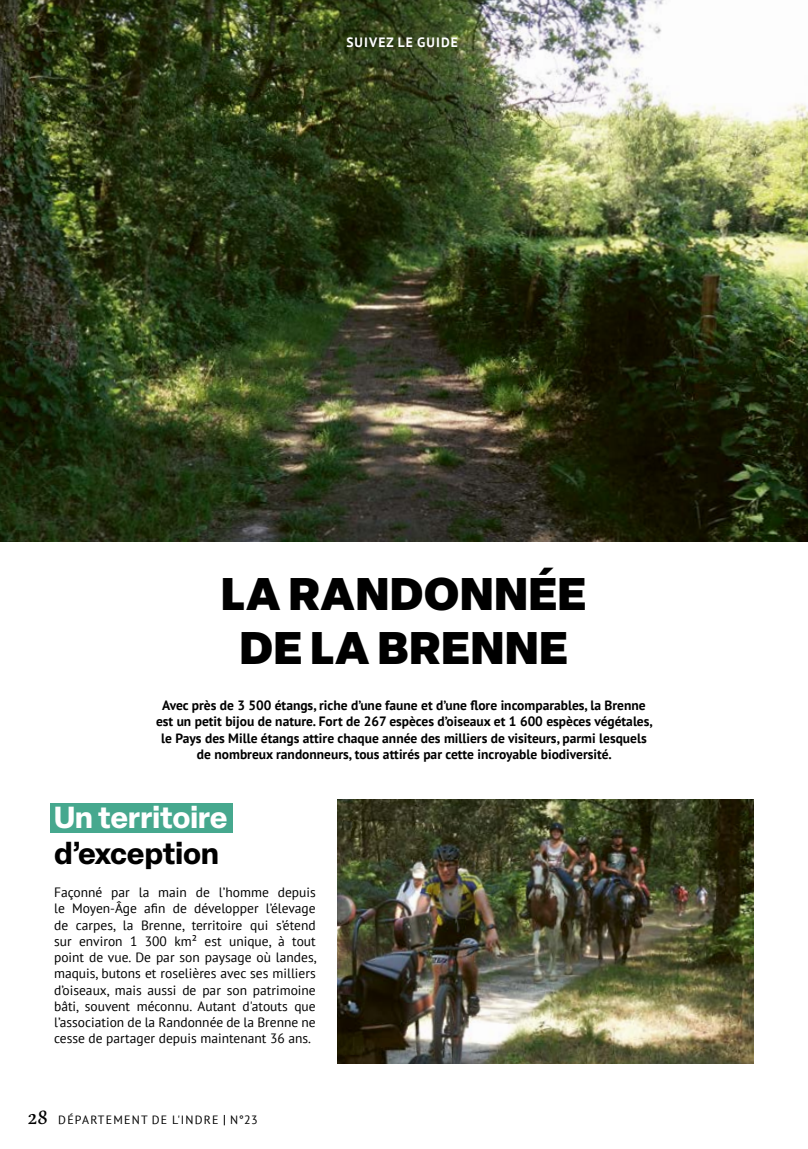
<style>
.page{position:relative;width:808px;height:1149px;background:#fff}
.page>*{position:absolute;margin:0;border:0;box-sizing:border-box;transform-origin:0 0}
.MadeInIndre_Titre{font:900 45px/54px "Elza";letter-spacing:.02em;color:#000;text-align:center}
.Labeur_Texte{font:700 30px/36px "Elza";color:#fff}
.Labeur_Texte-2{font:13.5px/16.2px "PT Sans";color:#000;text-align:justify}
.Labeur_Texte-3{font:700 13.5px/16.2px "PT Sans";color:#000;text-align:center}
.Rubrique_Titre{font:700 13.5px "PT Sans";letter-spacing:.08em;color:#fff}
.t1{font:12px "PT Sans";letter-spacing:.1em;color:#000}
.s1{color:#000}
.s2{font-family:"Maecenas";font-weight:500;font-size:19.5px}
</style>
<div class="page">
<div style="left:50px;top:802px;width:183px;height:30px;background:#46a88e"></div>
<img style="left:0;top:0;width:808px;height:541px">
<img style="left:337px;top:799px;width:417px;height:264px">
<div style="left:343px;top:35px;width:118px;height:16px;background:#000;opacity:.35"></div>
<p class="Rubrique_Titre" style="left:346px;top:34px;width:113px">SUIVEZ LE GUIDE</p>
<p class="MadeInIndre_Titre" style="left:221px;top:565px;width:366px">LA RANDONNÉE<br>DE LA BRENNE</p>
<p class="Labeur_Texte-3" style="left:156px;top:696px;width:498px">Avec près de 3 500 étangs, riche d’une faune et d’une flore incomparables, la Brenne est un petit bijou de nature. Fort de 267 espèces d’oiseaux et 1 600 espèces végétales, le Pays des Mille étangs attire chaque année des milliers de visiteurs, parmi lesquels de nombreux randonneurs, tous attirés par cette incroyable biodiversité.</p>
<p class="Labeur_Texte" style="left:54px;top:798px;width:175px">Un territoire <span class="s1">d’exception</span></p>
<p class="Labeur_Texte-2" style="left:54px;top:883px;width:264px">Façonné par la main de l’homme depuis le Moyen-Âge afin de développer l’élevage de carpes, la Brenne, territoire qui s’étend sur environ 1 300 km² est unique, à tout point de vue. De par son paysage où landes, maquis, butons et roselières avec ses milliers d’oiseaux, mais aussi de par son patrimoine bâti, souvent méconnu. Autant d'atouts que l’association de la Randonnée de la Brenne ne cesse de partager depuis maintenant 36 ans.</p>
<p class="t1" style="left:28px;top:1111px;width:231px"><span class="s2">28</span> DÉPARTEMENT DE L'INDRE N°23</p>
</div>
